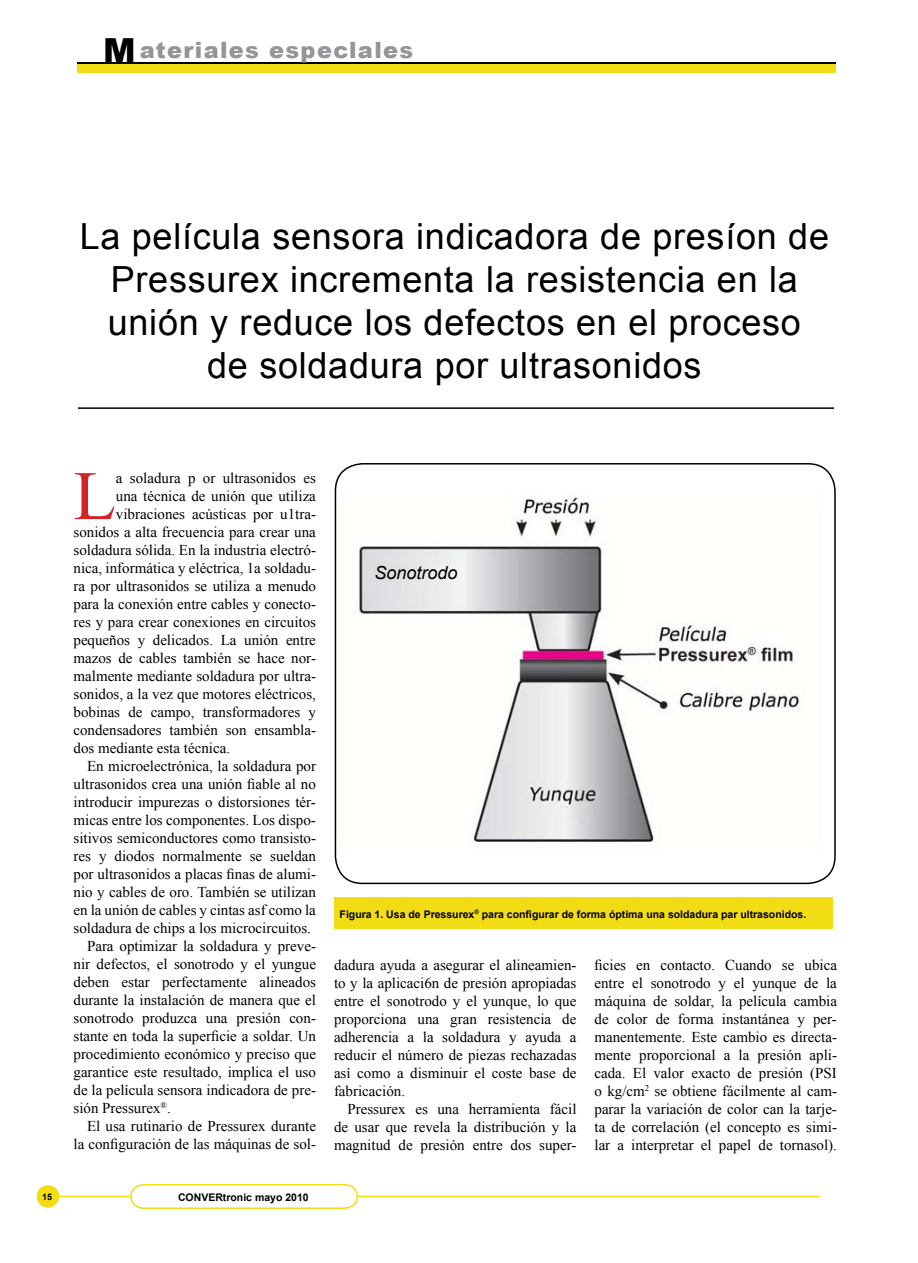
<style>
.page{position:relative;width:918px;height:1263px;background:#fff}
.page>*{position:absolute;margin:0;border:0;box-sizing:border-box;transform-origin:0 0}
.t1{font:69.3px "Times New Roman";color:#d2232a}
.t2{font:36px/43.2px "Arial";letter-spacing:.02em;color:#000;text-align:center}
.t3{font:900 22.5px "Arial";letter-spacing:.06em;color:#939598}
.t4{font:italic 18px "Arial";color:#000}
.t5{font:15px/18px "Times New Roman";color:#000;text-align:justify}
.t6{font:700 10.5px "Arial";color:#000}
.t7{font:700 9px "Arial";color:#000}
.s1{font-size:34.5px;color:#000}
</style>
<div class="page">
<div style="left:78px;top:63px;width:758px;height:8px;background:#000"></div>
<div style="left:78px;top:64px;width:758px;height:8px;background:#f2dc14"></div>
<img style="left:340px;top:497px;width:483px;height:352px">
<div style="left:335px;top:463px;width:501px;height:421px;border:2px solid #000;border-radius:27px"></div>
<div style="left:374px;top:563px;width:85px;height:19px;background:linear-gradient(to right,#d9dadb,#f3f4f4)"></div>
<div style="left:334px;top:897px;width:498px;height:31px;background:#f2dc14"></div>
<hr style="left:37px;top:1195px;width:783px;height:2px;background:#f2dc14">
<svg style="left:129px;top:1183px;width:230px;height:26px"></svg>
<div style="left:37px;top:1185px;width:22px;height:22px;background:#f2dc14;border-radius:50%"></div>
<hr style="left:78px;top:407px;width:756px;height:2px;background:#000">
<h3 class="t3" style="left:103px;top:34px;width:312px"><span class="s1">M</span>ateriales especlales</h3>
<h2 class="t2" style="left:80px;top:215px;width:751px">La película sensora indicadora de presíon de Pressurex incrementa la resistencia en la unión y reduce los defectos en el proceso<br>de soldadura por ultrasonidos</h2>
<h1 class="t1" style="left:74px;top:449px;width:44px">L</h1>
<p class="t5" style="left:116px;top:469px;width:202px">a soladura p or ultrasonidos es</p>
<p class="t5" style="left:116px;top:487px;width:202px">una técnica de unión que utiliza</p>
<p class="t5" style="left:116px;top:505px;width:202px">vibraciones acústicas por u1tra-</p>
<p class="t5" style="left:74px;top:523px;width:244px">sonidos a alta frecuencia para crear una</p>
<p class="t5" style="left:74px;top:541px;width:244px">soldadura sólida. En la industria electró-</p>
<p class="t5" style="left:74px;top:559px;width:244px">nica, informática y eléctrica, 1a soldadu-</p>
<p class="t5" style="left:74px;top:577px;width:244px">ra por ultrasonidos se utiliza a menudo</p>
<p class="t5" style="left:74px;top:595px;width:244px">para la conexión entre cables y conecto-</p>
<p class="t5" style="left:74px;top:613px;width:244px">res y para crear conexiones en circuitos</p>
<p class="t5" style="left:74px;top:631px;width:244px">pequeños y delicados. La unión entre</p>
<p class="t5" style="left:74px;top:649px;width:244px">mazos de cables también se hace nor-</p>
<p class="t5" style="left:74px;top:667px;width:244px">malmente mediante soldadura por ultra-</p>
<p class="t5" style="left:74px;top:685px;width:244px">sonidos, a la vez que motores eléctricos,</p>
<p class="t5" style="left:74px;top:703px;width:244px">bobinas de campo, transformadores y</p>
<p class="t5" style="left:74px;top:721px;width:244px">condensadores también son ensambla-</p>
<p class="t5" style="left:74px;top:739px;width:158px">dos mediante esta técnica.</p>
<p class="t5" style="left:87px;top:757px;width:231px">En microelectrónica, la soldadura por</p>
<p class="t5" style="left:74px;top:775px;width:244px">ultrasonidos crea una unión fiable al no</p>
<p class="t5" style="left:74px;top:793px;width:244px">introducir impurezas o distorsiones tér-</p>
<p class="t5" style="left:74px;top:811px;width:244px">micas entre los componentes. Los dispo-</p>
<p class="t5" style="left:74px;top:829px;width:244px">sitivos semiconductores como transisto-</p>
<p class="t5" style="left:74px;top:847px;width:244px">res y diodos normalmente se sueldan</p>
<p class="t5" style="left:74px;top:865px;width:244px">por ultrasonidos a placas finas de alumi-</p>
<p class="t5" style="left:74px;top:883px;width:244px">nio y cables de oro. También se utilizan</p>
<p class="t5" style="left:74px;top:901px;width:244px">en la unión de cables y cintas asf como la</p>
<p class="t5" style="left:74px;top:919px;width:239px">soldadura de chips a los microcircuitos.</p>
<p class="t5" style="left:87px;top:937px;width:231px">Para optimizar la soldadura y preve-</p>
<p class="t5" style="left:74px;top:955px;width:244px">nir defectos, el sonotrodo y el yungue</p>
<p class="t5" style="left:74px;top:973px;width:244px">deben estar perfectamente alineados</p>
<p class="t5" style="left:74px;top:991px;width:244px">durante la instalación de manera que el</p>
<p class="t5" style="left:74px;top:1009px;width:244px">sonotrodo produzca una presión con-</p>
<p class="t5" style="left:74px;top:1027px;width:244px">stante en toda la superficie a soldar. Un</p>
<p class="t5" style="left:74px;top:1045px;width:244px">procedimiento económico y preciso que</p>
<p class="t5" style="left:74px;top:1063px;width:244px">garantice este resultado, implica el uso</p>
<p class="t5" style="left:74px;top:1081px;width:244px">de la película sensora indicadora de pre-</p>
<p class="t5" style="left:74px;top:1099px;width:99px">sión Pressurex<sup>®</sup>.</p>
<p class="t5" style="left:87px;top:1117px;width:231px">El usa rutinario de Pressurex durante</p>
<p class="t5" style="left:74px;top:1135px;width:244px">la configuración de las máquinas de sol-</p>
<p class="t7" style="left:42px;top:1190px;width:12px">15</p>
<p class="t6" style="left:178px;top:1190px;width:132px">CONVERtronic mayo 2010</p>
<p class="t4" style="left:374px;top:561px;width:85px">Sonotrodo</p>
<p class="t6" style="left:340px;top:907px;width:468px">Figura 1. Usa de Pressurex<sup>®</sup> para configurar de forma óptima una soldadura par ultrasonidos.</p>
<p class="t5" style="left:334px;top:955px;width:244px">dadura ayuda a asegurar el alineamien&shy;to y la aplicaci6n de presión apropiadas entre el sonotrodo y el yunque, lo que proporciona una gran resistencia de adherencia a la soldadura y ayuda a reducir el número de piezas rechazadas así como a disminuir el coste base de fabricación.</p>
<p class="t5" style="left:334px;top:1099px;width:244px;text-indent:14px">Pressurex es una herramienta fácil de usar que revela la distribución y la magnitud de presión entre dos super-</p>
<p class="t5" style="left:594px;top:955px;width:244px">ficies en contacto. Cuando se ubica entre el sonotrodo y el yunque de la máquina de soldar, la película cambia de color de forma instantánea y per&shy;manentemente. Este cambio es directa&shy;mente proporcional a la presión apli&shy;cada. El valor exacto de presión (PSI o kg/cm<sup>2</sup> se obtiene fácilmente al cam&shy;parar la variación de color can la tarje&shy;ta de correlación (el concepto es simi&shy;lar a interpretar el papel de tornasol).</p>
</div>
